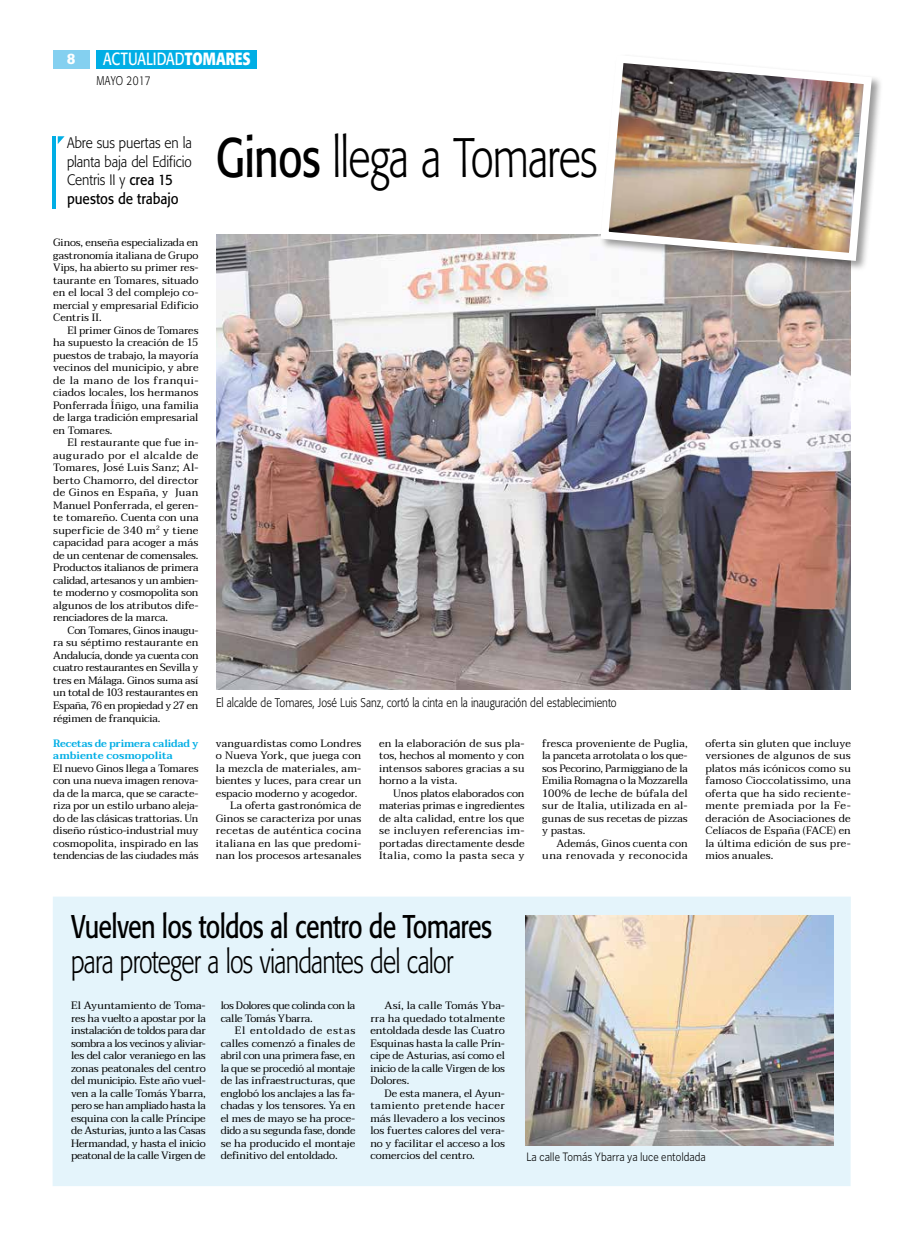
<style>
.page{position:relative;width:904px;height:1234px;background:#fff}
.page>*{position:absolute;margin:0;border:0;box-sizing:border-box;transform-origin:0 0}
.t1{font:300 55px "Formata";letter-spacing:-.025em;color:#000;scale:.77 1}
.t2{font:300 32.5px "Formata";letter-spacing:-.03em;color:#000;scale:.77 1}
.t3{font:32.5px "Formata";letter-spacing:-.03em;color:#000;scale:.77 1}
.t4{font:17.5px "Formata";letter-spacing:.005em;color:#fff;scale:.8 1}
.t5{font:300 15px/18.8px "Formata";letter-spacing:-.005em;color:#000;scale:.9 1}
.t6{font:500 15px "Formata";color:#fff}
.t7{font:300 12.5px "Formata";color:#000;scale:.85 1}
.t8{font:300 12.5px "Poynter Gothic Text";letter-spacing:-.005em;color:#000;scale:.85 1}
.t9{font:300 12.5px "Formata";letter-spacing:.025em;color:#000;scale:.8 1}
.t10{font:10.62px/12.5px "Taviraj";letter-spacing:.005em;color:#000;text-align:justify}
.t11{font:600 10.62px/12.5px "Taviraj";letter-spacing:-.01em;color:#00aee5}
.t12{font:10.62px/12.5px "Taviraj";letter-spacing:.03em;color:#000;text-align:right}
.t13{font:10.62px/12.5px "Taviraj";letter-spacing:-.02em;color:#000}
.t14{font:10.62px "Taviraj";letter-spacing:.035em;color:#000}
.t15{font:10.62px "Taviraj";letter-spacing:.025em;color:#000}
.s1{font-weight:700}
.s2{font-weight:400}
</style>
<div class="page">
<div style="left:53px;top:50px;width:36px;height:19px;background:#84d0f0"></div>
<div style="left:96px;top:50px;width:160px;height:19px;background:#00aee5"></div>
<img style="left:216px;top:234px;width:634px;height:455px">
<div style="left:53px;top:896px;width:797px;height:289px;background:#e4f4fb"></div>
<hr style="left:53px;top:136px;width:3px;height:72px;background:#00aee5">
<svg style="left:58px;top:136px;width:7px;height:8px"></svg>
<img style="left:525px;top:915px;width:308px;height:229px">
<div style="left:599px;top:53px;width:284px;height:219px;background:#000;opacity:.4"></div>
<img style="left:596px;top:53px;width:279px;height:212px">
<h3 class="t6" style="left:67px;top:50px;width:10px">8</h3>
<h3 class="t4" style="left:103px;top:48px;width:186px">actualidad<span class="s1">TOMARES</span></h3>
<p class="t9" style="left:96px;top:73px;width:69px">mayo 2017</p>
<h3 class="t5" style="left:67px;top:133px;width:140px">Abre sus puertas en la planta baja del Edificio<br>Centris II y <span class="s2">crea 15 puestos de trabajo</span></h3>
<p class="t10" style="left:53px;top:236px;width:147px">Ginos, enseña especializada en gastronomía italiana de Grupo Vips, ha abierto su primer res&shy;taurante en Tomares, situado en el local 3 del complejo co&shy;mercial y empresarial Edificio Centris II.</p>
<p class="t10" style="left:53px;top:324px;width:147px;text-indent:14px">El primer Ginos de Tomares ha supuesto la creación de 15 puestos de trabajo, la mayoría vecinos del municipio, y abre de la mano de los franqui&shy;ciados locales, los hermanos Ponferrada Íñigo, una familia de larga tradición empresarial en Tomares.</p>
<p class="t10" style="left:53px;top:436px;width:147px;text-indent:14px">El restaurante que fue in&shy;augurado por el alcalde de Tomares, José Luis Sanz; Al&shy;berto Chamorro, del director de Ginos en España, y Juan Manuel Ponferrada, el geren&shy;te tomareño. Cuenta con una superficie de 340 m<sup>2</sup> y tiene capacidad para acoger a más de un centenar de comensales.<br>Productos italianos de primera calidad, artesanos y un ambien&shy;te moderno y cosmopolita son algunos de los atributos dife&shy;renciadores de la marca.</p>
<p class="t10" style="left:53px;top:624px;width:147px;text-indent:14px">Con Tomares, Ginos inaugu&shy;ra su séptimo restaurante en Andalucía, donde ya cuenta con cuatro restaurantes en Sevilla y tres en Málaga. Ginos suma así un total de 103 restaurantes en España, 76 en propiedad y 27 en régimen de franquicia.</p>
<p class="t11" style="left:53px;top:736px;width:147px">Recetas de primera calidad y ambiente cosmopolita</p>
<p class="t10" style="left:53px;top:761px;width:147px">El nuevo Ginos llega a Tomares con una nueva imagen renova&shy;da de la marca, que se caracte&shy;riza por un estilo urbano aleja&shy;do de las clásicas trattorias. Un diseño rústico-industrial muy cosmopolita, inspirado en las tendencias de las ciudades más</p>
<h1 class="t1" style="left:216px;top:126px;width:497px"><span class="s2">Ginos</span> llega a Tomares</h1>
<p class="t7" style="left:216px;top:694px;width:472px">El alcalde de Tomares, José Luis Sanz, cortó la cinta en la inauguración del establecimiento</p>
<p class="t10" style="left:216px;top:736px;width:147px">vanguardistas como Londres</p>
<p class="t10" style="left:216px;top:749px;width:147px">o Nueva York, que juega con</p>
<p class="t10" style="left:216px;top:761px;width:147px">la mezcla de materiales, am-</p>
<p class="t10" style="left:216px;top:774px;width:147px">bientes y luces, para crear un</p>
<p class="t10" style="left:216px;top:786px;width:143px">espacio moderno y acogedor.</p>
<p class="t10" style="left:230px;top:799px;width:133px">La oferta gastronómica de</p>
<p class="t10" style="left:216px;top:811px;width:147px">Ginos se caracteriza por unas</p>
<p class="t14" style="left:216px;top:821px;width:147px">recetas de auténtica cocina</p>
<p class="t15" style="left:216px;top:834px;width:147px">italiana en las que predomi-</p>
<p class="t10" style="left:216px;top:849px;width:147px">nan los procesos artesanales</p>
<p class="t10" style="left:379px;top:736px;width:147px">en la elaboración de sus pla&shy;tos, hechos al momento y con intensos sabores gracias a su horno a la vista.</p>
<p class="t10" style="left:379px;top:786px;width:147px;text-indent:14px">Unos platos elaborados con materias primas e ingredientes de alta calidad, entre los que se incluyen referencias im&shy;portadas directamente desde Italia, como la pasta seca y</p>
<p class="t10" style="left:542px;top:736px;width:147px">fresca proveniente de Puglia, la panceta arrotolata o los que&shy;sos Pecorino, Parmiggiano de la Emilia Romagna o la Mozzarella 100% de leche de búfala del sur de Italia, utilizada en al&shy;gunas de sus recetas de pizzas y pastas.</p>
<p class="t12" style="left:542px;top:836px;width:147px">Además, Ginos cuenta con una renovada y reconocida</p>
<p class="t10" style="left:705px;top:736px;width:147px">oferta sin gluten que incluye versiones de algunos de sus platos más icónicos como su famoso Cioccolatissimo, una oferta que ha sido reciente&shy;mente premiada por la Fe&shy;deración de Asociaciones de Celíacos de España (FACE) en la última edición de sus pre&shy;mios anuales.</p>
<h2 class="t3" style="left:71px;top:906px;width:548px">Vuelven los toldos al centro de Tomares</h2>
<h2 class="t2" style="left:71px;top:942px;width:498px">para proteger a los viandantes del calor</h2>
<p class="t10" style="left:71px;top:999px;width:136px">El Ayuntamiento de Toma&shy;res ha vuelto a apostar por la instalación de toldos para dar sombra a los vecinos y aliviar&shy;les del calor veraniego en las zonas peatonales del centro del municipio. Este año vuel&shy;ven a la calle Tomás Ybarra, pero se han ampliado hasta la esquina con la calle Príncipe de Asturias, junto a las Casas Hermandad, y hasta el inicio peatonal de la calle Virgen de</p>
<p class="t13" style="left:221px;top:999px;width:136px">los Dolores que colinda con la calle Tomás Ybarra.</p>
<p class="t10" style="left:221px;top:1024px;width:136px;text-indent:14px">El entoldado de estas calles comenzó a finales de abril con una primera fase, en la que se procedió al montaje de las infraestructuras, que englobó los anclajes a las fa&shy;chadas y los tensores. Ya en el mes de mayo se ha proce&shy;dido a su segunda fase, donde se ha producido el montaje definitivo del entoldado.</p>
<p class="t10" style="left:370px;top:999px;width:136px;text-indent:14px">Así, la calle Tomás Yba&shy;rra ha quedado totalmente entoldada desde las Cuatro Esquinas hasta la calle Prín&shy;cipe de Asturias, así como el inicio de la calle Virgen de los Dolores.</p>
<p class="t10" style="left:370px;top:1086px;width:136px;text-indent:14px">De esta manera, el Ayun&shy;tamiento pretende hacer más llevadero a los vecinos los fuertes calores del vera&shy;no y facilitar el acceso a los comercios del centro.</p>
<p class="t8" style="left:526px;top:1149px;width:212px">La calle Tomás Ybarra ya luce entoldada</p>
</div>
